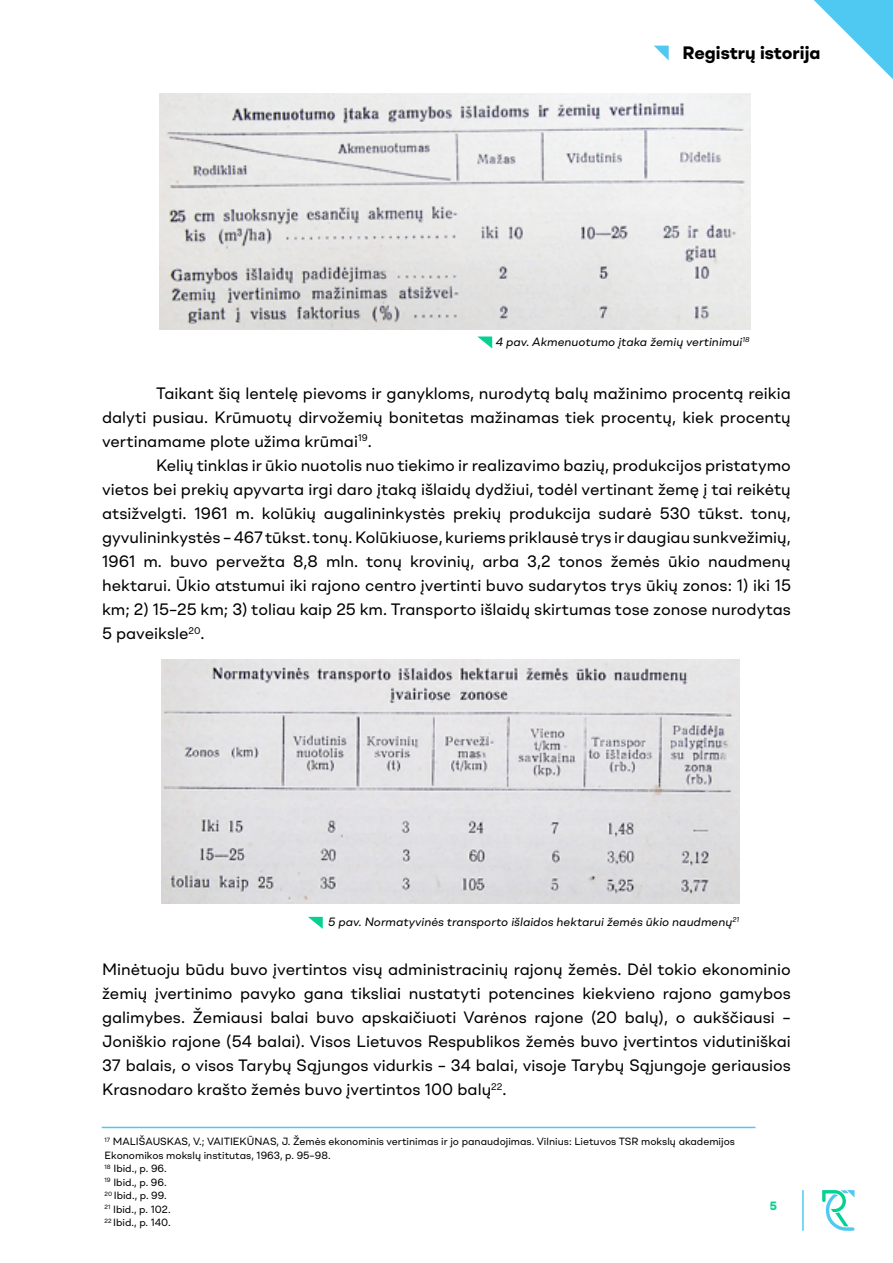
<style>
.page{position:relative;width:893px;height:1263px;background:#fff}
.page>*{position:absolute;margin:0;border:0;box-sizing:border-box;transform-origin:0 0}
.t1{font:700 18px "Shape";color:#000}
.t2{font:16.5px/24px "Shape";color:#000;text-align:right}
.t3{font:italic 12px "Shape";color:#000}
.t4{font:700 12px "Shape";color:#05d191}
.t5{font:10.5px/13.5px "Shape";color:#000}
.t6{font:9.6px "Shape";color:#000}
.t7{font:italic 7.05px "Shape";color:#000}
.t8{font:6.15px "Shape";color:#000}
.s1{font-size:16.5px}
</style>
<div class="page">
<svg style="left:814px;top:0;width:79px;height:79px"></svg>
<svg style="left:654px;top:46px;width:15px;height:14px"></svg>
<svg style="left:822px;top:1190px;width:32px;height:41px"></svg>
<hr style="left:802px;top:1190px;width:2px;height:41px;background:#4fc9f2">
<img style="left:159px;top:94px;width:591px;height:235px">
<svg style="left:477px;top:336px;width:15px;height:13px"></svg>
<img style="left:162px;top:660px;width:577px;height:243px">
<svg style="left:308px;top:917px;width:15px;height:12px"></svg>
<hr style="left:102px;top:1127px;width:653px;height:1px;background:#4fc9f2">
<p class="t1" style="left:682px;top:40px;width:140px">Registrų istorija</p>
<p class="t7" style="left:742px;top:335px;width:9px">18</p>
<p class="t3" style="left:496px;top:334px;width:248px">4 pav. Akmenuotumo įtaka žemių vertinimui</p>
<p class="t2" style="left:102px;top:381px;width:690px">Taikant šią lentelę pievoms ir ganykloms, nurodytą balų mažinimo procentą reikia<br>dalyti pusiau. Krūmuotų dirvožemių bonitetas mažinamas tiek procentų, kiek procentų</p>
<p class="t6" style="left:358px;top:432px;width:15px">19<span class="s1">.</span></p>
<p class="t2" style="left:102px;top:429px;width:257px">vertinamame plote užima krūmai</p>
<p class="t2" style="left:156px;top:453px;width:636px">Kelių tinklas ir ūkio nuotolis nuo tiekimo ir realizavimo bazių, produkcijos pristatymo</p>
<p class="t2" style="left:102px;top:477px;width:690px">vietos bei prekių apyvarta irgi daro įtaką išlaidų dydžiui, todėl vertinant žemę į tai reikėtų</p>
<p class="t2" style="left:751px;top:501px;width:42px">tonų,</p>
<p class="t2" style="left:194px;top:501px;width:35px">1961</p>
<p class="t2" style="left:660px;top:501px;width:32px">530</p>
<p class="t2" style="left:102px;top:501px;width:86px">atsižvelgti.</p>
<p class="t2" style="left:102px;top:525px;width:690px">gyvulininkystės–467tūkst.tonų.Kolūkiuose,kuriemspriklausėtrysirdaugiausunkvežimių,</p>
<p class="t2" style="left:708px;top:549px;width:84px">naudmenų</p>
<p class="t2" style="left:262px;top:501px;width:56px">kolūkių</p>
<p class="t2" style="left:324px;top:501px;width:123px">augalininkystės</p>
<p class="t2" style="left:453px;top:501px;width:50px">prekių</p>
<p class="t2" style="left:509px;top:501px;width:83px">produkcija</p>
<p class="t2" style="left:599px;top:501px;width:55px">sudarė</p>
<p class="t2" style="left:698px;top:501px;width:47px">tūkst.</p>
<p class="t2" style="left:236px;top:501px;width:20px">m.</p>
<p class="t2" style="left:102px;top:549px;width:690px;text-align:left">1961<br>hektarui. Ūkio atstumui iki rajono centro įvertinti buvo sudarytos trys ūkių zonos 1: ) iki 15 km 2; ) 15–25 km 3; ) toliau kaip 25 km. Transporto išlaidų skirtumas tose zonose nurodytas</p>
<p class="t6" style="left:189px;top:624px;width:18px">20<span class="s1">.</span></p>
<p class="t2" style="left:293px;top:549px;width:26px">8,8</p>
<p class="t2" style="left:527px;top:549px;width:25px">3,2</p>
<p class="t2" style="left:170px;top:549px;width:39px">buvo</p>
<p class="t2" style="left:326px;top:549px;width:34px">mln.</p>
<p class="t2" style="left:410px;top:549px;width:66px">krovinių,</p>
<p class="t2" style="left:483px;top:549px;width:38px">arba</p>
<p class="t2" style="left:668px;top:549px;width:34px">ūkio</p>
<p class="t2" style="left:216px;top:549px;width:71px">pervežta</p>
<p class="t2" style="left:611px;top:549px;width:51px">žemės</p>
<p class="t2" style="left:366px;top:549px;width:37px">tonų</p>
<p class="t2" style="left:558px;top:549px;width:46px">tonos</p>
<p class="t2" style="left:143px;top:549px;width:20px">m.</p>
<p class="t2" style="left:102px;top:621px;width:88px">5 paveiksle</p>
<p class="t7" style="left:732px;top:915px;width:8px">21</p>
<p class="t3" style="left:328px;top:914px;width:406px">5 pav. Normatyvinės transporto išlaidos hektarui žemės ūkio naudmenų</p>
<p class="t2" style="left:102px;top:957px;width:690px">Minėtuoju būdu buvo įvertintos visų administracinių rajonų žemės. Dėl tokio ekonominio gamybos</p>
<p class="t2" style="left:240px;top:981px;width:57px">pavyko</p>
<p class="t2" style="left:304px;top:981px;width:99px">gana tiksliai</p>
<p class="t2" style="left:582px;top:981px;width:74px">kiekvieno</p>
<p class="t2" style="left:102px;top:981px;width:47px">žemių</p>
<p class="t2" style="left:155px;top:981px;width:79px">įvertinimo</p>
<p class="t2" style="left:409px;top:981px;width:73px">nustatyti</p>
<p class="t2" style="left:488px;top:981px;width:88px">potencines</p>
<p class="t2" style="left:663px;top:981px;width:51px">rajono</p>
<p class="t2" style="left:193px;top:1005px;width:71px">Žemiausi</p>
<p class="t2" style="left:591px;top:1005px;width:27px">(20</p>
<p class="t2" style="left:625px;top:1005px;width:62px">balų o,)</p>
<p class="t2" style="left:102px;top:1005px;width:690px;text-align:left">galimybes.<br>Joniškio rajone (54 balai .) Visos Lietuvos Respublikos žemės buvo įvertintos vidutiniškai<br>37 balais o, visos Tarybų Sąjungos vidurkis – 34 balai, visoje Tarybų Sąjungoje geriausios</p>
<p class="t6" style="left:491px;top:1080px;width:17px">22<span class="s1">.</span></p>
<p class="t2" style="left:270px;top:1005px;width:40px">balai</p>
<p class="t2" style="left:316px;top:1005px;width:39px">buvo</p>
<p class="t2" style="left:362px;top:1005px;width:166px">apskaičiuoti Varėnos</p>
<p class="t2" style="left:693px;top:1005px;width:83px">aukščiausi</p>
<p class="t2" style="left:534px;top:1005px;width:50px">rajone</p>
<p class="t2" style="left:783px;top:1005px;width:10px">–</p>
<p class="t2" style="left:102px;top:1077px;width:391px">Krasnodaro krašto žemės buvo įvertintos 100 balų</p>
<p class="t5" style="left:113px;top:1134px;width:624px">MALIŠAUSKAS ; .V, VAITIEKŪNAS .J, Žemės ekonominis vertinimas ir jo panaudojimas. Vilnius: Lietuvos TSR mokslų akademijos</p>
<p class="t8" style="left:105px;top:1135px;width:7px">17</p>
<p class="t5" style="left:113px;top:1148px;width:219px;text-indent:-9px">Ekonomikos mokslų institutas, 1963, .p 95–98.<br>Ibid .p. , 96.</p>
<p class="t8" style="left:105px;top:1162px;width:8px">18</p>
<p class="t8" style="left:105px;top:1176px;width:8px">19</p>
<p class="t5" style="left:113px;top:1175px;width:55px">Ibid .p. , 96.</p>
<p class="t8" style="left:105px;top:1189px;width:9px">20</p>
<p class="t5" style="left:114px;top:1188px;width:55px">Ibid .p. , 99.</p>
<p class="t8" style="left:105px;top:1203px;width:7px">21</p>
<p class="t5" style="left:113px;top:1202px;width:59px">Ibid .p. , 102.</p>
<p class="t8" style="left:105px;top:1216px;width:9px">22</p>
<p class="t5" style="left:113px;top:1215px;width:59px">Ibid .p. , 140.</p>
<p class="t4" style="left:770px;top:1198px;width:9px">5</p>
</div>
